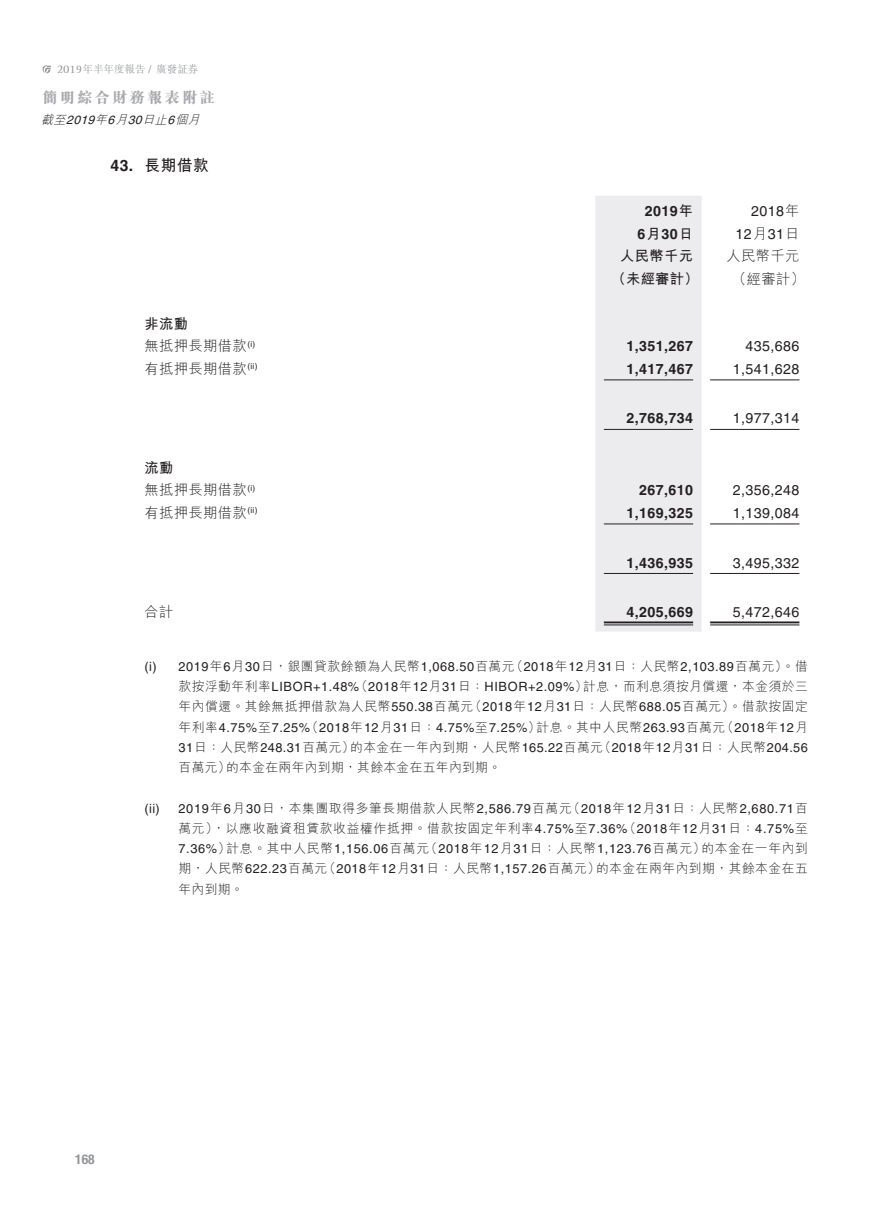
<style>
.page{position:relative;width:893px;height:1212px;background:#fff}
.page>*{position:absolute;margin:0;border:0;box-sizing:border-box;transform-origin:0 0}
.t1{font:700 15.75px "M Hei HK";color:#231f20}
.t2{font:800 15px "M Sung HK";letter-spacing:.165em;color:#a8a9ad}
.t3{font:14.25px "Helvetica LT Std";letter-spacing:.03em;color:#231f20}
.t4{font:700 14.25px "Helvetica LT Std";letter-spacing:.03em;color:#231f20}
.t5{font:300 14.25px/22.5px "M Hei HK";letter-spacing:.03em;color:#231f20}
.t6{font:700 14.25px "M Hei HK";letter-spacing:.03em;color:#231f20}
.t7{font:700 condensed 13.5px "Helvetica Neue LT Std";color:#939598}
.t8{font:300 12.75px/20.2px "M Hei HK";letter-spacing:.04em;color:#231f20}
.t9{font:12.75px "Helvetica LT Std";letter-spacing:.045em;color:#231f20}
.t10{font:italic 300 12px "M Hei HK";color:#231f20}
.t11{font:300 10.5px "M Sung HK";color:#939598}
.s1{font-family:"Ellington MT Std";font-weight:400}
.s2{font-family:"Helvetica LT Std";font-weight:400}
.s3{font-family:"Helvetica LT Std"}
.s4{font-weight:700}
.s5{font-family:"M Hei HK"}
.s6{font-family:"M Hei HK";font-weight:300}
</style>
<div class="page">
<svg style="left:43px;top:65px;width:8px;height:8px"></svg>
<div style="left:595px;top:196px;width:107px;height:436px;background:#ececee"></div>
<hr style="left:604px;top:379px;width:89px;height:1px;background:#231f20">
<hr style="left:710px;top:379px;width:89px;height:1px;background:#231f20">
<hr style="left:604px;top:429px;width:89px;height:1px;background:#231f20">
<hr style="left:710px;top:429px;width:89px;height:1px;background:#231f20">
<hr style="left:604px;top:523px;width:89px;height:1px;background:#231f20">
<hr style="left:710px;top:523px;width:89px;height:1px;background:#231f20">
<hr style="left:604px;top:573px;width:89px;height:1px;background:#231f20">
<hr style="left:710px;top:573px;width:89px;height:1px;background:#231f20">
<hr style="left:604px;top:621px;width:89px;height:2px;background:#231f20">
<hr style="left:604px;top:625px;width:89px;height:1px;background:#231f20">
<hr style="left:710px;top:621px;width:89px;height:2px;background:#231f20">
<hr style="left:710px;top:625px;width:89px;height:1px;background:#231f20">
<p class="t11" style="left:57px;top:62px;width:143px"><span class="s1">2019</span>年半年度報告 <span class="s2">/</span> 廣發証券</p>
<p class="t2" style="left:43px;top:90px;width:174px">簡明綜合財務報表附註</p>
<p class="t10" style="left:41px;top:114px;width:163px">截至<span class="s2">2019</span>年<span class="s2">6</span>月<span class="s2">30</span>日止<span class="s2">6</span>個月</p>
<p class="t1" style="left:111px;top:154px;width:100px"><span class="s3">43.</span> 長期借款</p>
<p class="t5" style="left:145px;top:312px;width:112px"><span class="s4">非流動<br></span>無抵押長期借款<sup>(i)</sup></p>
<p class="t4" style="left:645px;top:203px;width:50px">2019<span class="s5">年</span></p>
<p class="t3" style="left:751px;top:203px;width:50px">2018<span class="s6">年</span></p>
<p class="t4" style="left:637px;top:225px;width:57px">6<span class="s5">月</span>30<span class="s5">日</span></p>
<p class="t3" style="left:735px;top:226px;width:66px">12<span class="s6">月</span>31<span class="s6">日</span></p>
<p class="t6" style="left:620px;top:246px;width:74px">人民幣千元</p>
<p class="t5" style="left:727px;top:245px;width:74px">人民幣千元</p>
<p class="t6" style="left:611px;top:268px;width:89px">（未經審計）</p>
<p class="t5" style="left:732px;top:267px;width:74px">（經審計）</p>
<p class="t4" style="left:627px;top:338px;width:68px">1,351,267</p>
<p class="t3" style="left:745px;top:338px;width:55px">435,686</p>
<p class="t5" style="left:145px;top:357px;width:114px">有抵押長期借款<sup>(ii)</sup></p>
<p class="t4" style="left:627px;top:360px;width:68px">1,417,467</p>
<p class="t3" style="left:733px;top:361px;width:68px">1,541,628</p>
<p class="t4" style="left:627px;top:410px;width:68px">2,768,734</p>
<p class="t3" style="left:733px;top:410px;width:68px">1,977,314</p>
<p class="t5" style="left:145px;top:456px;width:112px"><span class="s4">流動<br></span>無抵押長期借款<sup>(i)</sup></p>
<p class="t4" style="left:639px;top:482px;width:55px">267,610</p>
<p class="t3" style="left:733px;top:482px;width:68px">2,356,248</p>
<p class="t5" style="left:145px;top:501px;width:114px">有抵押長期借款<sup>(ii)</sup></p>
<p class="t4" style="left:627px;top:504px;width:68px">1,169,325</p>
<p class="t3" style="left:733px;top:505px;width:68px">1,139,084</p>
<p class="t4" style="left:627px;top:554px;width:68px">1,436,935</p>
<p class="t3" style="left:733px;top:554px;width:68px">3,495,332</p>
<p class="t5" style="left:145px;top:600px;width:30px">合計</p>
<p class="t4" style="left:627px;top:603px;width:68px">4,205,669</p>
<p class="t3" style="left:733px;top:604px;width:68px">5,472,646</p>
<p class="t9" style="left:145px;top:659px;width:665px">(i) 2019<span class="s6">年</span>6<span class="s6">月</span>30<span class="s6">日，銀團貸款餘額為人民幣</span>1,068.50<span class="s6">百萬元（</span>2018<span class="s6">年</span>12<span class="s6">月</span>31<span class="s6">日：人民幣</span>2,103.89<span class="s6">百萬元）。借</span></p>
<p class="t8" style="left:179px;top:676px;width:631px">款按浮動年利率<span class="s2">LIBOR+1.48%</span>（<span class="s2">2018</span>年<span class="s2">12</span>月<span class="s2">31</span>日：<span class="s2">HIBOR+2.09%</span>）計息，而利息須按月償還，本金須於三年內償還。其餘無抵押借款為人民幣<span class="s2">550.38</span>百萬元（<span class="s2">2018</span>年<span class="s2">12</span>月<span class="s2">31</span>日：人民幣<span class="s2">688.05</span>百萬元）。借款按固定</p>
<p class="t9" style="left:179px;top:720px;width:631px"><span class="s6">年利率</span>4.75%<span class="s6">至</span>7.25%<span class="s6">（</span>2018<span class="s6">年</span>12<span class="s6">月</span>31<span class="s6">日：</span>4.75%<span class="s6">至</span>7.25%<span class="s6">）計息。其中人民幣</span>263.93<span class="s6">百萬元（</span>2018<span class="s6">年</span>12<span class="s6">月</span></p>
<p class="t8" style="left:179px;top:737px;width:631px"><span class="s2">31</span>日：人民幣<span class="s2">248.31</span>百萬元）的本金在一年內到期，人民幣<span class="s2">165.22</span>百萬元（<span class="s2">2018</span>年<span class="s2">12</span>月<span class="s2">31</span>日：人民幣<span class="s2">204.56</span>百萬元）的本金在兩年內到期，其餘本金在五年內到期。</p>
<p class="t9" style="left:145px;top:801px;width:17px">(ii)</p>
<p class="t9" style="left:179px;top:801px;width:631px">2019<span class="s6">年</span>6<span class="s6">月</span>30<span class="s6">日，本集團取得多筆長期借款人民幣</span>2,586.79<span class="s6">百萬元（</span>2018<span class="s6">年</span>12<span class="s6">月</span>31<span class="s6">日：人民幣</span>2,680.71<span class="s6">百</span></p>
<p class="t8" style="left:179px;top:818px;width:631px;text-align:justify">萬元），以應收融資租賃款收益權作抵押。借款按固定年利率<span class="s2">4.75%</span>至<span class="s2">7.36%</span>（<span class="s2">2018</span>年<span class="s2">12</span>月<span class="s2">31</span>日：<span class="s2">4.75%</span>至<span class="s2">7.36%</span>）計息。其中人民幣<span class="s2">1,156.06</span>百萬元（<span class="s2">2018</span>年<span class="s2">12</span>月<span class="s2">31</span>日：人民幣<span class="s2">1,123.76</span>百萬元）的本金在一年內到期，人民幣<span class="s2">622.23</span>百萬元（<span class="s2">2018</span>年<span class="s2">12</span>月<span class="s2">31</span>日：人民幣<span class="s2">1,157.26</span>百萬元）的本金在兩年內到期，其餘本金在五年內到期。</p>
<p class="t7" style="left:75px;top:1151px;width:21px">168</p>
</div>
